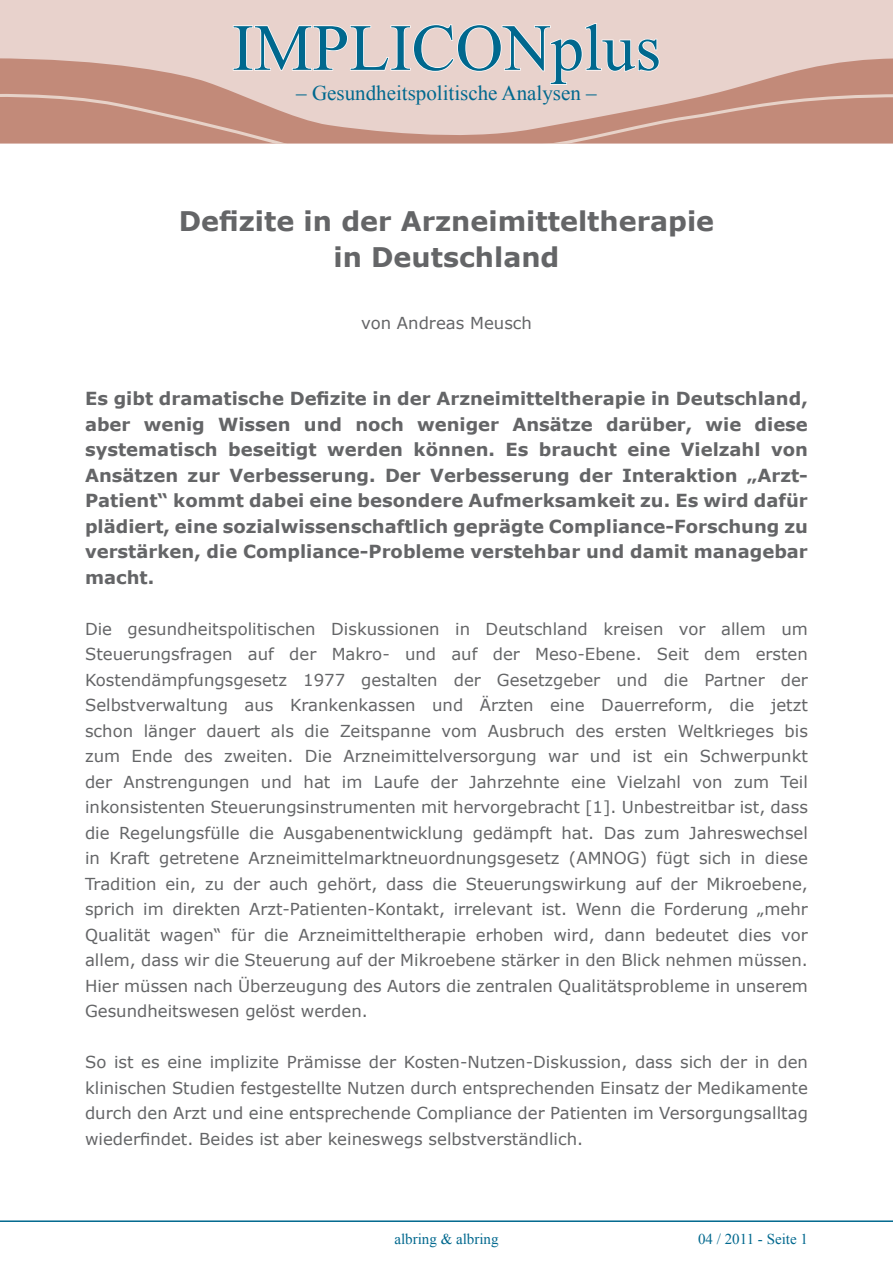
<style>
.page{position:relative;width:893px;height:1263px;background:#fff}
.page>*{position:absolute;margin:0;border:0;box-sizing:border-box;transform-origin:0 0}
.t1{font:66px "Times New Roman";color:#00688e}
.t2{font:700 27px/36px "Verdana";color:#646567;text-align:center}
.t3{font:21px "Times New Roman";color:#00688e}
.t4{font:700 18px/25.5px "Verdana";color:#646567;text-align:justify}
.t5{font:16.5px/25.5px "Verdana";color:#646567;text-align:justify}
.t6{font:15px "Times New Roman";color:#00688e}
</style>
<div class="page">
<div style="left:0;top:0;width:893px;height:143px;background:#e8d2cc"></div>
<svg style="left:0;top:58px;width:893px;height:35px"></svg>
<svg style="left:0;top:93px;width:893px;height:51px;fill:#c28a79"></svg>
<svg style="left:232px;top:23px;width:428px;height:62px"></svg>
<hr style="left:0;top:1220px;width:893px;height:2px;background:#00688e">
<h1 class="t1" style="left:232px;top:3px;width:430px">IMPLICONplus</h1>
<p class="t3" style="left:296px;top:79px;width:302px">– Gesundheitspolitische Analysen –</p>
<h2 class="t2" style="left:179px;top:202px;width:537px">Defizite in der Arzneimitteltherapie in Deutschland</h2>
<p class="t5" style="left:361px;top:309px;width:172px">von Andreas Meusch</p>
<p class="t4" style="left:85px;top:385px;width:724px">Es gibt dramatische Defizite in der Arzneimitteltherapie in Deutschland, aber wenig Wissen und noch weniger Ansätze darüber, wie diese systematisch beseitigt werden können. Es braucht eine Vielzahl von Ansätzen zur Verbesserung. Der Verbesserung der Interaktion „Arzt-Patient“ kommt dabei eine besondere Aufmerksamkeit zu. Es wird dafür plädiert, eine sozialwissenschaftlich geprägte Compliance-Forschung zu verstärken, die Compliance-Probleme verstehbar und damit managebar macht.</p>
<p class="t5" style="left:85px;top:615px;width:724px">Die gesundheitspolitischen Diskussionen in Deutschland kreisen vor allem um Steuerungsfragen auf der Makro- und auf der Meso-Ebene. Seit dem ersten Kostendämpfungsgesetz 1977 gestalten der Gesetzgeber und die Partner der Selbstverwaltung aus Krankenkassen und Ärzten eine Dauerreform, die jetzt schon länger dauert als die Zeitspanne vom Ausbruch des ersten Weltkrieges bis zum Ende des zweiten. Die Arzneimittelversorgung war und ist ein Schwerpunkt der Anstrengungen und hat im Laufe der Jahrzehnte eine Vielzahl von zum Teil inkonsistenten Steuerungsinstrumenten mit hervorgebracht [1]. Unbestreitbar ist, dass die Regelungsfülle die Ausgabenentwicklung gedämpft hat. Das zum Jahreswechsel in Kraft getretene Arzneimittelmarktneuordnungsgesetz (AMNOG) fügt sich in diese Tradition ein, zu der auch gehört, dass die Steuerungswirkung auf der Mikroebene, sprich im direkten Arzt-Patienten-Kontakt, irrelevant ist. Wenn die Forderung „mehr Qualität wagen“ für die Arzneimitteltherapie erhoben wird, dann bedeutet dies vor allem, dass wir die Steuerung auf der Mikroebene stärker in den Blick nehmen müssen.<br>Hier müssen nach Überzeugung des Autors die zentralen Qualitätsprobleme in unserem Gesundheitswesen gelöst werden.</p>
<p class="t5" style="left:85px;top:1049px;width:724px">So ist es eine implizite Prämisse der Kosten-Nutzen-Diskussion, dass sich der in den klinischen Studien festgestellte Nutzen durch entsprechenden Einsatz der Medikamente durch den Arzt und eine entsprechende Compliance der Patienten im Versorgungsalltag wiederfindet. Beides ist aber keineswegs selbstverständlich.</p>
<p class="t6" style="left:394px;top:1228px;width:106px">albring &amp; albring</p>
<p class="t6" style="left:698px;top:1228px;width:100px">04 / 2011 - Seite</p>
</div>
